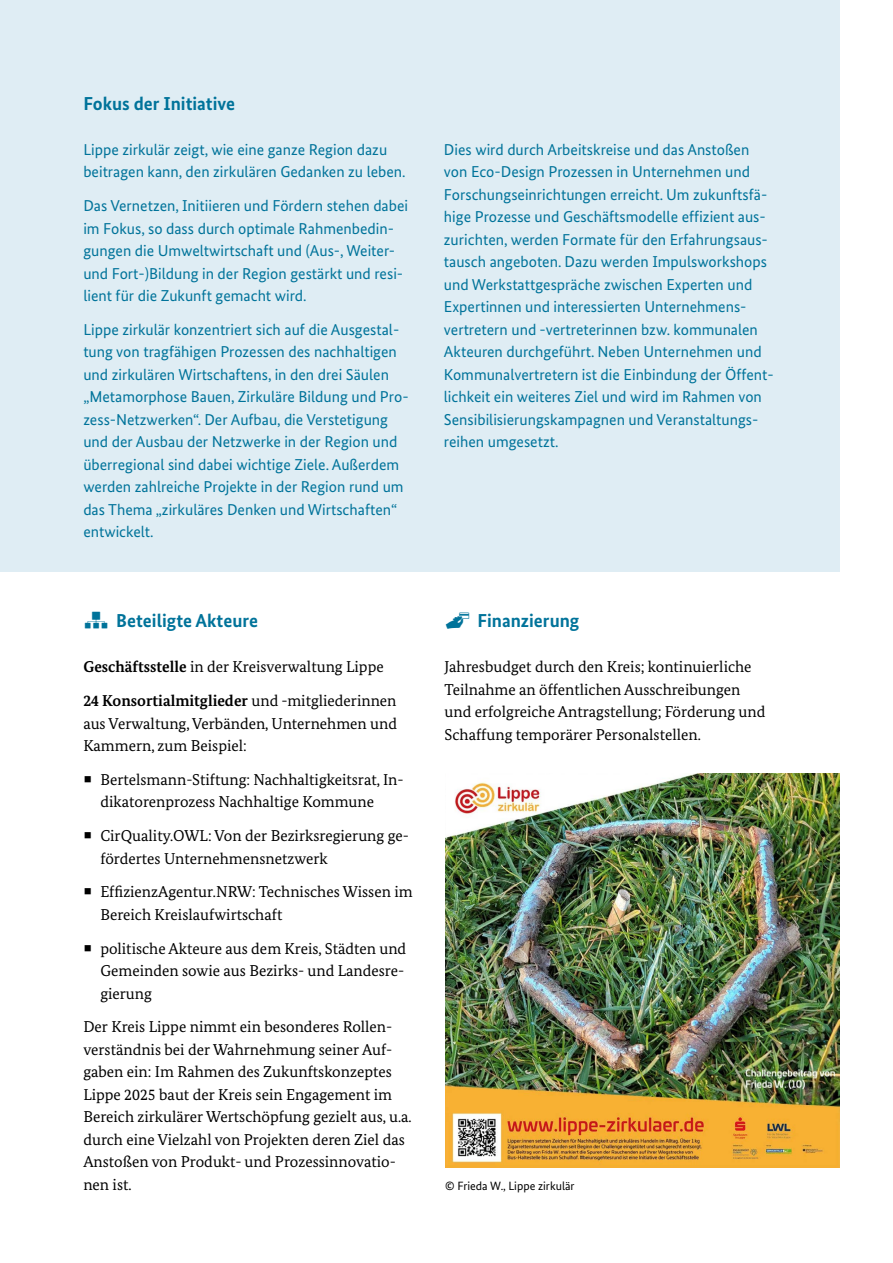
<style>
.page{position:relative;width:893px;height:1263px;background:#fff}
.page>*{position:absolute;margin:0;border:0;box-sizing:border-box;transform-origin:0 0}
.H2-Subhead{font:700 18.75px "Bundes Sans";color:#00739a}
.H2-Subhead_Kasten{font:700 18.75px "Bundes Sans";color:#00739a}
.P-Copy_Kasten{font:15.75px/22.5px "Bundes Sans";color:#00739a}
.P-Copy{font:15.75px/22.5px "Bundes Serif";color:#000}
.t1{font:12px "Bundes Sans";color:#000}
.s1{font-weight:700}
</style>
<div class="page">
<div style="left:0;top:0;width:840px;height:571px;background:#dfedf4"></div>
<img style="left:445px;top:774px;width:394px;height:393px">
<h2 class="H2-Subhead_Kasten" style="left:83px;top:92px;width:153px">Fokus der Initiative</h2>
<p class="P-Copy_Kasten" style="left:83px;top:138px;width:324px">Lippe zirkulär zeigt, wie eine ganze Region dazu beitragen kann, den zirkulären Gedanken zu leben.</p>
<p class="P-Copy_Kasten" style="left:83px;top:194px;width:326px">Das Vernetzen, Initiieren und Fördern stehen dabei im Fokus, so dass durch optimale Rahmenbedin&shy;gungen die Umweltwirtschaft und (Aus-, Weiter&shy;und Fort-)Bildung in der Region gestärkt und resi&shy;lient für die Zukunft gemacht wird.</p>
<p class="P-Copy_Kasten" style="left:83px;top:318px;width:327px">Lippe zirkulär konzentriert sich auf die Ausgestal&shy;tung von tragfähigen Prozessen des nachhaltigen und zirkulären Wirtschaftens, in den drei Säulen „Metamorphose Bauen, Zirkuläre Bildung und Pro&shy;zess-Netzwerken“. Der Aufbau, die Verstetigung und der Ausbau der Netzwerke in der Region und überregional sind dabei wichtige Ziele. Außerdem werden zahlreiche Projekte in der Region rund um das Thema „zirkuläres Denken und Wirtschaften“ entwickelt.</p>
<h2 class="H2-Subhead" style="left:116px;top:609px;width:143px">Beteiligte Akteure</h2>
<p class="P-Copy" style="left:83px;top:655px;width:302px"><span class="s1">Geschäftsstelle</span> in der Kreisverwaltung Lippe</p>
<p class="P-Copy" style="left:83px;top:689px;width:315px;text-align:justify"><span class="s1">24 Konsortialmitglieder</span> und -mitgliederinnen aus Verwaltung, Verbänden, Unternehmen und Kammern, zum Beispiel:</p>
<p class="P-Copy" style="left:100px;top:768px;width:305px">Bertelsmann-Stiftung: Nachhaltigkeitsrat, In&shy;dikatorenprozess Nachhaltige Kommune</p>
<p class="P-Copy" style="left:100px;top:824px;width:310px">CirQuality.OWL: Von der Bezirksregierung ge&shy;fördertes Unternehmensnetzwerk</p>
<p class="P-Copy" style="left:100px;top:880px;width:314px">EffizienzAgentur.NRW: Technisches Wissen im<br>Bereich Kreislaufwirtschaft</p>
<p class="P-Copy" style="left:100px;top:937px;width:307px">politische Akteure aus dem Kreis, Städten und<br>Gemeinden sowie aus Bezirks- und Landesre&shy;gierung</p>
<p class="P-Copy" style="left:83px;top:1015px;width:330px">Der Kreis Lippe nimmt ein besonderes Rollen&shy;verständnis bei der Wahrnehmung seiner Auf&shy;gaben ein: Im Rahmen des Zukunftskonzeptes Lippe 2025 baut der Kreis sein Engagement im Bereich zirkulärer Wertschöpfung gezielt aus, u.a. durch eine Vielzahl von Projekten deren Ziel das Anstoßen von Produkt- und Prozessinnovatio&shy;nen ist.</p>
<p class="P-Copy_Kasten" style="left:444px;top:138px;width:331px">Dies wird durch Arbeitskreise und das Anstoßen von Eco-Design Prozessen in Unternehmen und Forschungseinrichtungen erreicht. Um zukunftsfä&shy;hige Prozesse und Geschäftsmodelle effizient aus&shy;zurichten, werden Formate für den Erfahrungsaus&shy;tausch angeboten. Dazu werden Impulsworkshops und Werkstattgespräche zwischen Experten und Expertinnen und interessierten Unternehmens&shy;vertretern und -vertreterinnen bzw. kommunalen Akteuren durchgeführt. Neben Unternehmen und Kommunalvertretern ist die Einbindung der Öffent&shy;lichkeit ein weiteres Ziel und wird im Rahmen von Sensibilisierungskampagnen und Veranstaltungs&shy;reihen umgesetzt.</p>
<h2 class="H2-Subhead" style="left:477px;top:609px;width:103px">Finanzierung</h2>
<p class="P-Copy" style="left:445px;top:655px;width:322px">Jahresbudget durch den Kreis; kontinuierliche Teilnahme an öffentlichen Ausschreibungen und erfolgreiche Antragstellung; Förderung und Schaffung temporärer Personalstellen.</p>
<p class="t1" style="left:445px;top:1178px;width:131px">© Frieda W., Lippe zirkulär</p>
</div>
